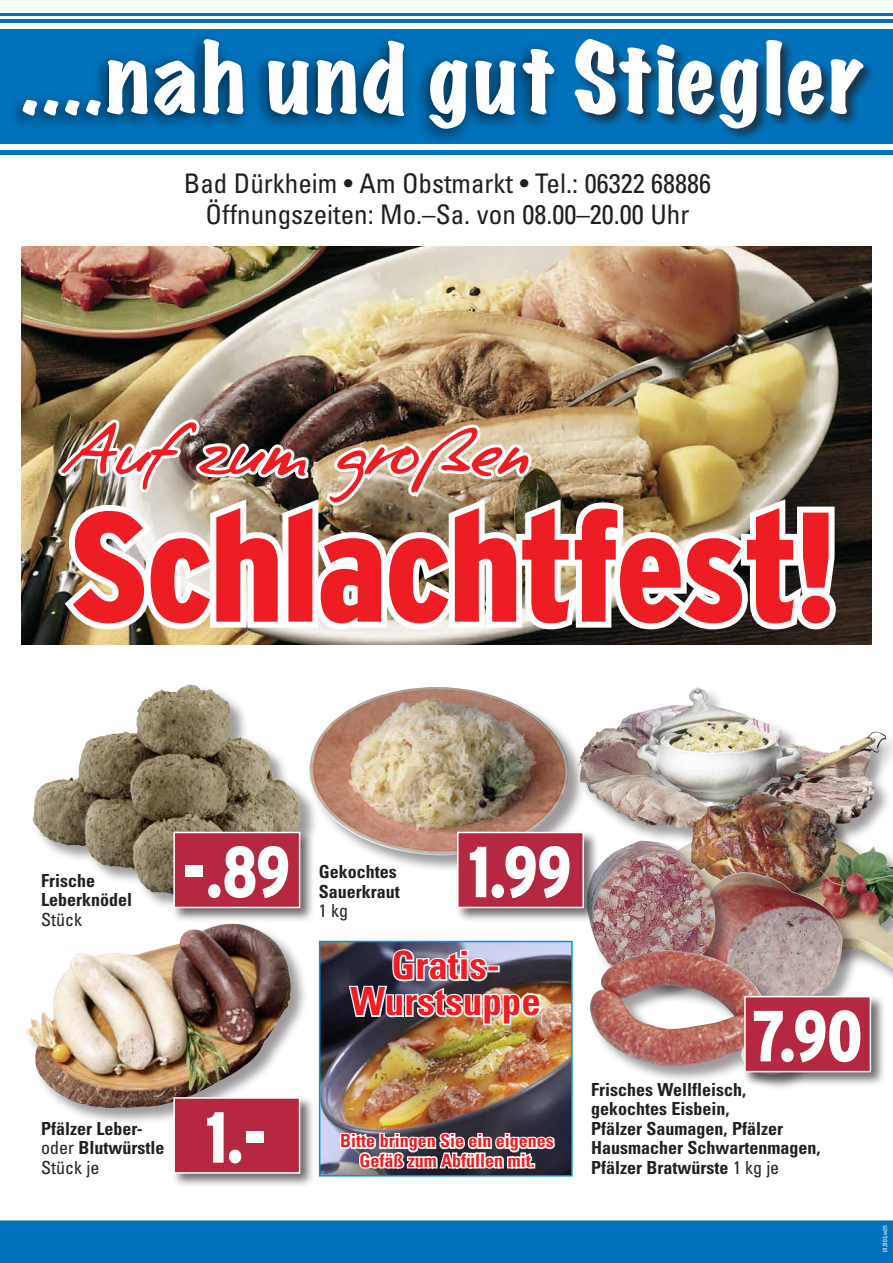
<style>
.page{position:relative;width:893px;height:1263px;background:#fff}
.page>*{position:absolute;margin:0;border:0;box-sizing:border-box;transform-origin:0 0}
.t1{font:900 condensed 155.7px "Interstate";letter-spacing:-.02em;color:#ee1d23}
.t2{font:expanded 86.4px "Marker Felt";letter-spacing:.05em;color:#fff}
.t3{font:77.7px "MICKADO";color:#ee1d23}
.t4{font:900 condensed 72.15px "Interstate";color:#fff;scale:.89 1}
.t5{font:700 condensed 39px/36px "Univers LT Std";color:#ee1d23;text-align:center}
.t6{font:condensed 27px/31.5px "Univers LT Std";color:#231f20;text-align:center}
.t7{font:700 condensed 18px/19.5px "Univers LT Std";color:#231f20}
.t8{font:700 condensed 18px "Univers LT Std";color:#ee1d23}
.t9{font:condensed 18px "Univers LT Std";color:#231f20}
.t10{font:condensed 6px "Univers LT Std";color:#fff}
.s1{font-size:87.75px}
.s2{font-weight:400}
</style>
<div class="page">
<img style="left:22px;top:247px;width:850px;height:397px">
<img style="left:55px;top:376px;width:787px;height:259px">
<div style="left:32px;top:684px;width:286px;height:227px;background:#231f20;opacity:.45"></div>
<img style="left:32px;top:685px;width:155px;height:161px">
<div style="left:24px;top:923px;width:283px;height:201px;background:#231f20;opacity:.45"></div>
<img style="left:76px;top:924px;width:152px;height:32px">
<div style="left:308px;top:686px;width:278px;height:187px;background:#231f20;opacity:.45"></div>
<img style="left:309px;top:687px;width:260px;height:169px">
<div style="left:576px;top:687px;width:317px;height:163px;background:#231f20;opacity:.45"></div>
<img style="left:577px;top:689px;width:118px;height:125px">
<img style="left:645px;top:791px;width:248px;height:188px">
<div style="left:695px;top:872px;width:164px;height:146px;background:#231f20;opacity:.45"></div>
<img style="left:732px;top:872px;width:111px;height:122px">
<img style="left:322px;top:944px;width:248px;height:229px">
<div style="left:319px;top:941px;width:254px;height:235px;border:2px solid #0095d9"></div>
<div style="left:585px;top:840px;width:147px;height:155px;background:#231f20;opacity:.45"></div>
<img style="left:586px;top:841px;width:130px;height:137px">
<div style="left:589px;top:949px;width:252px;height:143px;background:#231f20;opacity:.45"></div>
<img style="left:589px;top:950px;width:235px;height:130px">
<img style="left:347px;top:948px;width:195px;height:79px">
<img style="left:338px;top:1098px;width:218px;height:72px">
<div style="left:171px;top:1095px;width:144px;height:93px;background:#231f20;opacity:.65"></div>
<div style="left:173px;top:1097px;width:127px;height:77px;background:#b62841;border:2px solid #fff"></div>
<svg style="left:0;top:13px;width:893px;height:142px;background:#0064a5"></svg>
<div style="left:0;top:23px;width:893px;height:6px;background:#fff"></div>
<div style="left:0;top:144px;width:893px;height:6px;background:#fff"></div>
<hr style="left:0;top:16px;width:893px;height:3px;background:#fff">
<div style="left:0;top:1220px;width:893px;height:43px;background:#0072bc"></div>
<div style="left:572px;top:37px;width:304px;height:104px;background:#231f20;opacity:.75"></div>
<div style="left:171px;top:830px;width:144px;height:93px;background:#231f20;opacity:.65"></div>
<div style="left:173px;top:832px;width:127px;height:76px;background:#b62841;border:2px solid #fff"></div>
<div style="left:455px;top:830px;width:144px;height:93px;background:#231f20;opacity:.65"></div>
<div style="left:457px;top:832px;width:127px;height:76px;background:#b62841;border:2px solid #fff"></div>
<div style="left:742px;top:994px;width:144px;height:93px;background:#231f20;opacity:.65"></div>
<div style="left:744px;top:996px;width:127px;height:76px;background:#b62841;border:2px solid #fff"></div>
<h2 class="t2" style="left:22px;top:34px;width:843px">....nah und gut<span class="s1">Stiegler</span></h2>
<h3 class="t6" style="left:184px;top:167px;width:529px">Bad Dürkheim • Am Obstmarkt • Tel.: 06322 68886<br>Öffnungszeiten: Mo.–Sa. von 08.00–20.00 Uhr</h3>
<h3 class="t3" style="left:63px;top:396px;width:468px">Auf zum großen</h3>
<h1 class="t1" style="left:68px;top:472px;width:770px">Schlachtfest!</h1>
<p class="t7" style="left:41px;top:871px;width:92px">Frische<br>Leberknödel</p>
<p class="t9" style="left:41px;top:908px;width:43px">Stück</p>
<h3 class="t4" style="left:182px;top:828px;width:123px">-.89</h3>
<h3 class="t4" style="left:468px;top:828px;width:117px">1.99</h3>
<p class="t7" style="left:319px;top:862px;width:82px">Gekochtes<br>Sauerkraut</p>
<p class="t9" style="left:319px;top:900px;width:31px">1 kg</p>
<h3 class="t5" style="left:351px;top:947px;width:192px">Gratis-<br>Wurstsuppe</h3>
<p class="t7" style="left:41px;top:1118px;width:125px">Pfälzer Leber&shy;<span class="s2">oder</span> Blutwürstle<br><span class="s2">Stück je</span></p>
<h3 class="t4" style="left:206px;top:1093px;width:70px">1.-</h3>
<p class="t8" style="left:340px;top:1130px;width:215px">Bitte bringen Sie ein eigenes</p>
<p class="t8" style="left:359px;top:1149px;width:177px">Gefäß zum Abfüllen mit.</p>
<h3 class="t4" style="left:752px;top:992px;width:126px">7.90</h3>
<p class="t7" style="left:591px;top:1079px;width:231px">Frisches Wellfleisch, gekochtes Eisbein,<br>Pfälzer Saumagen, Pfälzer<br>Hausmacher Schwartenmagen,<br>Pfälzer Bratwürste <span class="s2">1 kg je</span></p>
<p class="t10" style="left:881px;top:1252px;width:28px;rotate:-90deg">01,B03,w35</p>
</div>
